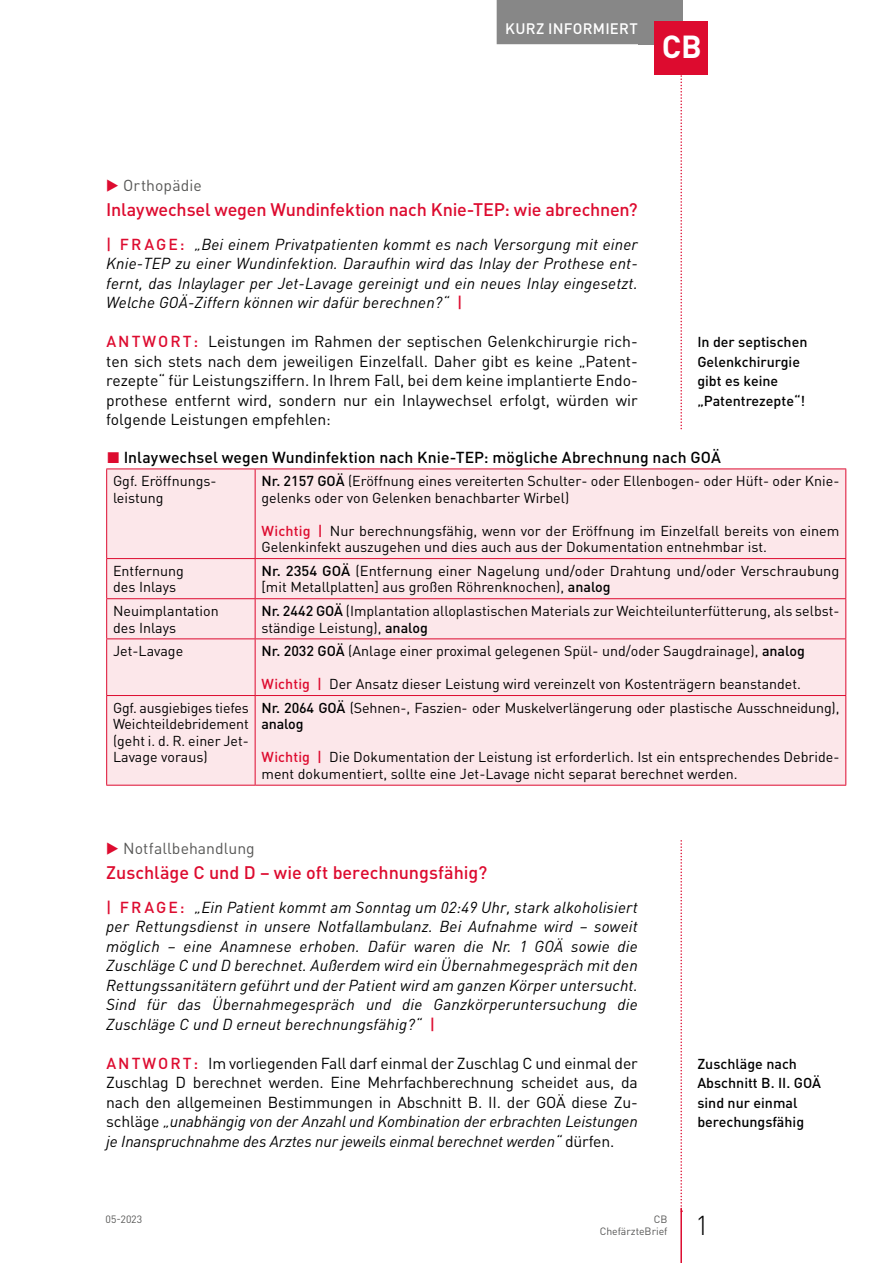
<style>
.page{position:relative;width:893px;height:1263px;background:#fff}
.page>*{position:absolute;margin:0;border:0;box-sizing:border-box;transform-origin:0 0}
.t1{font:700 31.5px "DIN Pro";color:#fff}
.t2{font:300 27px "DIN Pro";color:#000}
.t3{font:500 18px "DIN Pro";letter-spacing:-.005em;color:#dd0b2f}
.t4{font:italic 15.75px/19.5px "DIN Pro";letter-spacing:.01em;color:#000;text-align:justify}
.t5{font:15.75px/19.5px "DIN Pro";letter-spacing:-.01em;color:#000;text-align:justify}
.t6{font:500 15.75px "DIN Pro";letter-spacing:.005em;color:#000}
.t7{font:15.75px "DIN Pro";letter-spacing:.005em;color:#575756}
.t8{font:500 15.75px "DIN Pro";letter-spacing:.125em;color:#dd0b2f}
.t9{font:500 15px "DIN Pro";letter-spacing:.015em;color:#fff}
.t10{font:14.25px/16.5px "DIN Pro";color:#000}
.t11{font:500 14.25px/19.5px "DIN Pro";color:#000}
.t12{font:10.5px/12.8px "DIN Pro";color:#575756;text-align:right}
.s1{color:#dd0b2f}
.s2{font-weight:500;font-style:normal;color:#dd0b2f}
.s3{font-weight:500;color:#dd0b2f}
.s4{font-weight:500}
.s5{font-style:italic}
</style>
<div class="page">
<svg style="left:680px;top:74px;width:2px;height:1134px"></svg>
<div style="left:638px;top:0;width:44px;height:44px;background:#878787"></div>
<hr style="left:680px;top:1208px;width:2px;height:55px;background:#dd0b2f">
<div style="left:655px;top:21px;width:53px;height:53px;background:#dd0b2f"></div>
<div style="left:662px;top:430px;width:34px;height:408px;background:#fff"></div>
<div style="left:497px;top:0;width:149px;height:44px;background:#878787"></div>
<div style="left:107px;top:469px;width:738px;height:316px;background:#fce7ea"></div>
<hr style="left:106px;top:468px;width:149px;height:1px;background:#dd0b2f">
<hr style="left:106px;top:469px;width:1px;height:89px;background:#dd0b2f">
<hr style="left:255px;top:468px;width:591px;height:1px;background:#dd0b2f">
<hr style="left:255px;top:469px;width:1px;height:89px;background:#dd0b2f">
<hr style="left:845px;top:469px;width:1px;height:89px;background:#dd0b2f">
<hr style="left:106px;top:558px;width:149px;height:1px;background:#dd0b2f">
<hr style="left:106px;top:559px;width:1px;height:39px;background:#dd0b2f">
<hr style="left:255px;top:558px;width:591px;height:1px;background:#dd0b2f">
<hr style="left:255px;top:559px;width:1px;height:39px;background:#dd0b2f">
<hr style="left:845px;top:559px;width:1px;height:39px;background:#dd0b2f">
<hr style="left:106px;top:598px;width:149px;height:1px;background:#dd0b2f">
<hr style="left:106px;top:599px;width:1px;height:39px;background:#dd0b2f">
<hr style="left:255px;top:598px;width:591px;height:1px;background:#dd0b2f">
<hr style="left:255px;top:599px;width:1px;height:39px;background:#dd0b2f">
<hr style="left:845px;top:599px;width:1px;height:39px;background:#dd0b2f">
<hr style="left:106px;top:638px;width:149px;height:1px;background:#dd0b2f">
<hr style="left:106px;top:639px;width:1px;height:56px;background:#dd0b2f">
<hr style="left:255px;top:638px;width:591px;height:1px;background:#dd0b2f">
<hr style="left:255px;top:639px;width:1px;height:56px;background:#dd0b2f">
<hr style="left:845px;top:639px;width:1px;height:56px;background:#dd0b2f">
<hr style="left:106px;top:695px;width:149px;height:1px;background:#dd0b2f">
<hr style="left:106px;top:696px;width:1px;height:89px;background:#dd0b2f">
<hr style="left:106px;top:785px;width:149px;height:1px;background:#dd0b2f">
<hr style="left:255px;top:695px;width:591px;height:1px;background:#dd0b2f">
<hr style="left:255px;top:696px;width:1px;height:89px;background:#dd0b2f">
<hr style="left:845px;top:696px;width:1px;height:89px;background:#dd0b2f">
<hr style="left:255px;top:785px;width:591px;height:1px;background:#dd0b2f">
<p class="t9" style="left:505px;top:18px;width:134px">Kurz informiert</p>
<h1 class="t1" style="left:662px;top:26px;width:42px">CB</h1>
<p class="t7" style="left:106px;top:175px;width:97px"><span class="s1">▶</span> Orthopädie</p>
<p class="t3" style="left:106px;top:197px;width:533px">I nlaywechsel wegen Wundinfektion nach Knie-TEP: wie abrechnen?</p>
<p class="t4" style="left:106px;top:234px;width:533px"><span class="s2">| FR A GE :</span> „Bei einem Privatpatienten kommt es nach Versorgung mit einer Knie-TEP zu einer Wundinfektion. Daraufhin wird das Inlay der Prothese ent&shy;fernt, das Inlaylager per Jet-Lavage gereinigt und ein neues Inlay eingesetzt.<br>Welche GOÄ-Ziffern können wir dafür berechnen?“ <span class="s2">|</span></p>
<p class="t8" style="left:106px;top:331px;width:64px">ANTWORT</p>
<p class="t5" style="left:106px;top:331px;width:533px;text-indent:87px"><span class="s3">:</span> Leistungen im Rahmen der septischen Gelenkchirurgie rich&shy;ten sich stets nach dem jeweiligen Einzelfall. Daher gibt es keine „Patent&shy;rezepte“ für Leistungsziffern. In Ihrem Fall, bei dem keine implantierte Endo&shy;prothese entfernt wird, sondern nur ein Inlaywechsel erfolgt, würden wir folgende Leistungen empfehlen:</p>
<p class="t6" style="left:107px;top:446px;width:616px"><span class="s1">◼</span> I nlaywechsel wegen Wundinfektion nach Knie-TEP: mögliche Abrechnung nach GOÄ</p>
<p class="t10" style="left:113px;top:472px;width:105px">Ggf. Eröffnungs&shy;leistung</p>
<p class="t10" style="left:261px;top:472px;width:579px"><span class="s4">N r. 2157 GOÄ</span> (Eröffnung eines vereiterten Schulter- oder Ellenbogen- oder Hüft- oder Knie&shy;gelenks oder von Gelenken benachbarter Wirbel)</p>
<p class="t10" style="left:261px;top:522px;width:579px"><span class="s3">Wichtig |</span> Nur berechnungsfähig, wenn vor der Eröffnung im Einzelfall bereits von einem<br>Gelenkinfekt auszugehen und dies auch aus der Dokumentation entnehmbar ist.</p>
<p class="t10" style="left:113px;top:562px;width:72px">Entfernung des Inlays</p>
<p class="t10" style="left:261px;top:562px;width:579px"><span class="s4">Nr. 2354 GOÄ</span> (Entfernung einer Nagelung und/oder Drahtung und/oder Verschraubung [mit Metallplatten] aus großen Röhrenknochen), <span class="s4">analog</span></p>
<p class="t10" style="left:113px;top:602px;width:107px">Neuimplantation des Inlays</p>
<p class="t10" style="left:261px;top:602px;width:579px"><span class="s4">N r. 2442 GOÄ</span> (Implantation alloplastischen Materials zur Weichteilunterfütterung, als selbst&shy;ständige Leistung), <span class="s4">analog</span></p>
<p class="t10" style="left:113px;top:642px;width:72px">Jet-Lavage</p>
<p class="t10" style="left:261px;top:642px;width:545px"><span class="s4">Nr. 2032 GOÄ</span> (Anlage einer proximal gelegenen Spül- und/oder Saugdrainage), <span class="s4">analog</span></p>
<p class="t10" style="left:261px;top:675px;width:541px"><span class="s3">Wichtig |</span> Der Ansatz dieser Leistung wird vereinzelt von Kostenträgern beanstandet.</p>
<p class="t10" style="left:113px;top:699px;width:137px">Ggf. ausgiebiges tiefes<br>Weichteildebridement (geht i. d. R. einer Jet-<br>Lavage voraus)</p>
<p class="t10" style="left:261px;top:699px;width:579px"><span class="s4">Nr. 2064 GOÄ</span> (Sehnen-, Faszien- oder Muskelverlängerung oder plastische Ausschneidung), <span class="s4">analog</span></p>
<p class="t11" style="left:697px;top:332px;width:112px">I n der septischen<br>Gelenkchirurgie gibt es keine „Patentrezepte“!</p>
<p class="t10" style="left:261px;top:748px;width:579px"><span class="s3">Wichtig |</span> Die Dokumentation der Leistung ist erforderlich. Ist ein entsprechendes Debride&shy;ment dokumentiert, sollte eine Jet-Lavage nicht separat berechnet werden.</p>
<p class="t7" style="left:106px;top:838px;width:150px"><span class="s1">▶</span> Notfallbehandlung</p>
<p class="t3" style="left:106px;top:860px;width:382px">Zuschläge C und D – wie oft berechnungsfähig?</p>
<p class="t4" style="left:106px;top:897px;width:533px"><span class="s2">| FR A GE :</span> „Ein Patient kommt am Sonntag um 02:49 Uhr, stark alkoholisiert per Rettungsdienst in unsere Notfallambulanz. Bei Aufnahme wird – soweit möglich – eine Anamnese erhoben. Dafür waren die Nr. 1 GOÄ sowie die Zuschläge C und D berechnet. Außerdem wird ein Übernahmegespräch mit den Rettungssanitätern geführt und der Patient wird am ganzen Körper untersucht.<br>Sind für das Übernahmegespräch und die Ganzkörperuntersuchung die Zuschläge C und D erneut berechnungsfähig?“ <span class="s2">|</span></p>
<p class="t8" style="left:106px;top:1052px;width:64px">ANTWORT</p>
<p class="t5" style="left:106px;top:1053px;width:533px;text-indent:87px"><span class="s3">:</span> Im vorliegenden Fall darf einmal der Zuschlag C und einmal der Zuschlag D berechnet werden. Eine Mehrfachberechnung scheidet aus, da nach den allgemeinen Bestimmungen in Abschnitt B. II. der GOÄ diese Zu&shy;schläge <span class="s5">„unabhängig von der Anzahl und Kombination der erbrachten Leistungen je Inanspruchnahme des Arztes nur jeweils einmal berechnet werden“</span> dürfen.</p>
<p class="t11" style="left:697px;top:1053px;width:125px">Zuschläge nach<br>Abschnitt B. II . GOÄ sind nur einmal berechungsfähig</p>
<p class="t12" style="left:106px;top:1212px;width:38px">05-2023</p>
<p class="t12" style="left:600px;top:1212px;width:69px">CB<br>ChefärzteBrief</p>
<h2 class="t2" style="left:697px;top:1207px;width:11px">1</h2>
</div>
